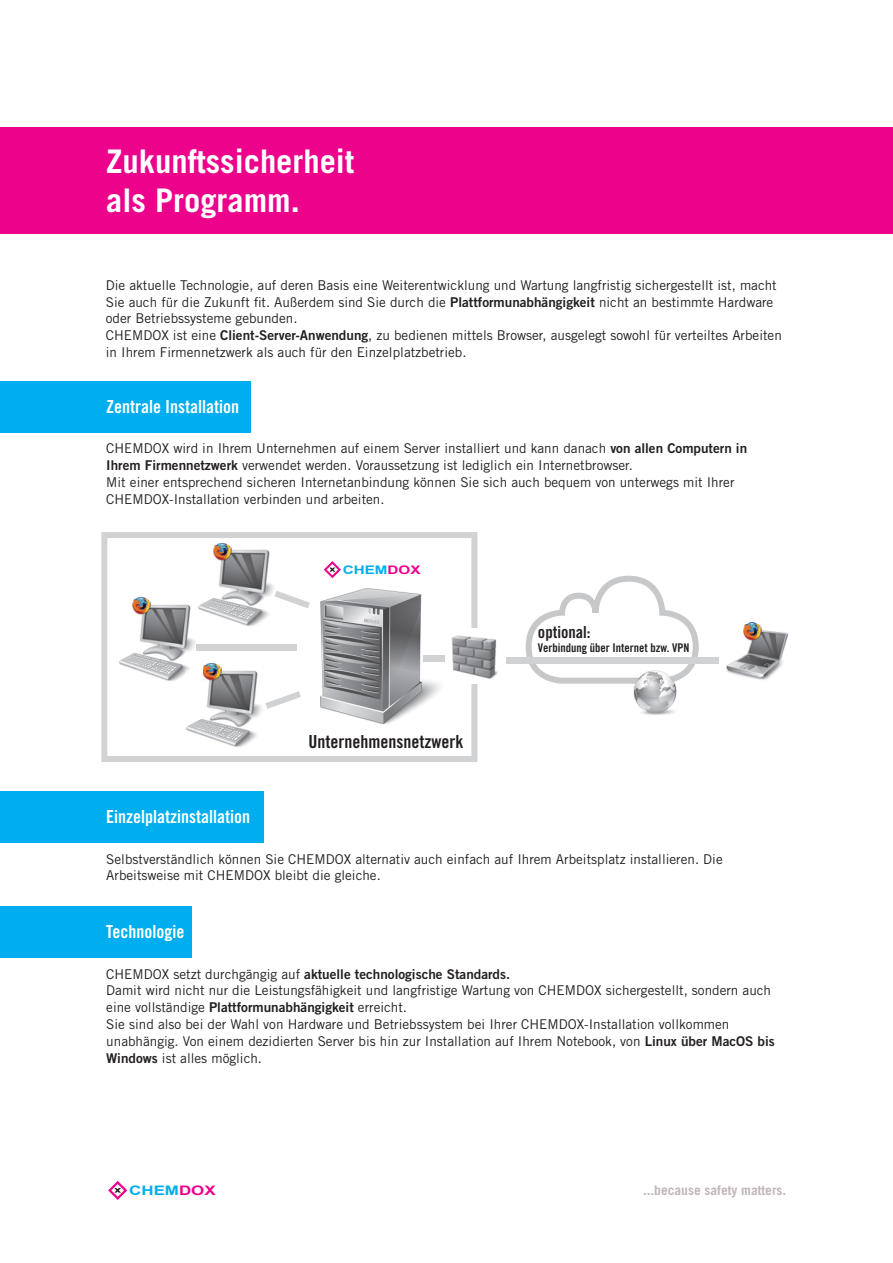
<style>
.page{position:relative;width:893px;height:1263px;background:#fff}
.page>*{position:absolute;margin:0;border:0;box-sizing:border-box;transform-origin:0 0}
.t1{font:700 32.55px/39px "Trade Gothic LT Std";color:#fff}
.t2{font:18px "Trade Gothic LT Std Bd Cn 20";color:#fff}
.t3{font:18px "Trade Gothic LT Std Bd Cn 20";color:#231f20}
.t4{font:16.65px "Trade Gothic LT Std Bd Cn 20";color:#231f20}
.t5{font:13.5px/16.8px "Trade Gothic LT Std";color:#231f20}
.t6{font:700 13.5px "Trade Gothic LT Std";color:#c1b6b8}
.t7{font:700 13.05px "Arial";color:#00aeef;scale:1.29 1}
.t8{font:12px "Trade Gothic LT Std Bd Cn 20";color:#231f20}
.t9{font:700 11.7px "Arial";color:#00aeef;scale:1.29 1}
.s1{font-family:"Trade Gothic LT Std Bd 2"}
.s2{color:#ed028c}
</style>
<div class="page">
<div style="left:0;top:128px;width:893px;height:106px;background:#ed028c"></div>
<svg style="left:101px;top:532px;width:376px;height:230px"></svg>
<div style="left:450px;top:628px;width:49px;height:55px;background:#fff"></div>
<img style="left:451px;top:635px;width:47px;height:44px">
<svg style="left:526px;top:576px;width:173px;height:108px"></svg>
<img style="left:632px;top:669px;width:47px;height:46px">
<img style="left:632px;top:673px;width:47px;height:11px">
<div style="left:506px;top:657px;width:213px;height:6px;background:#d1d2d4"></div>
<img style="left:198px;top:549px;width:78px;height:78px">
<img style="left:119px;top:604px;width:78px;height:78px">
<img style="left:186px;top:670px;width:78px;height:78px">
<svg style="left:186px;top:670px;width:11px;height:12px"></svg>
<img style="left:307px;top:588px;width:136px;height:136px">
<img style="left:726px;top:626px;width:62px;height:54px">
<div style="left:197px;top:645px;width:100px;height:6px;background:#d1d2d4"></div>
<svg style="left:265px;top:691px;width:36px;height:18px"></svg>
<svg style="left:274px;top:591px;width:36px;height:17px"></svg>
<div style="left:423px;top:656px;width:22px;height:6px;background:#d1d2d4"></div>
<img style="left:132px;top:597px;width:19px;height:17px">
<img style="left:213px;top:543px;width:19px;height:17px">
<img style="left:203px;top:663px;width:18px;height:17px">
<svg style="left:744px;top:623px;width:16px;height:2px"></svg>
<img style="left:744px;top:625px;width:18px;height:15px">
<svg style="left:324px;top:561px;width:17px;height:17px"></svg>
<div style="left:0;top:381px;width:250px;height:51px;background:#00aeef"></div>
<svg style="left:108px;top:1181px;width:19px;height:19px"></svg>
<div style="left:0;top:792px;width:264px;height:51px;background:#00aeef"></div>
<div style="left:0;top:907px;width:192px;height:51px;background:#00aeef"></div>
<p class="t1" style="left:106px;top:141px;width:249px">Zukunftssicherheit als Programm.</p>
<p class="t5" style="left:106px;top:276px;width:677px">Die aktuelle Technologie, auf deren Basis eine Weiterentwicklung und Wartung langfristig sichergestellt ist, macht Sie auch für die Zukunft fit. Außerdem sind Sie durch die <span class="s1">Plattformunabhängigkeit</span> nicht an bestimmte Hardware oder Betriebssysteme gebunden.<br>CHEMDOX ist eine <span class="s1">Client-Server-Anwendung</span>, zu bedienen mittels Browser, ausgelegt sowohl für verteiltes Arbeiten in Ihrem Firmennetzwerk als auch für den Einzelplatzbetrieb.</p>
<p class="t2" style="left:106px;top:395px;width:134px">Zentrale Installation</p>
<p class="t5" style="left:106px;top:440px;width:642px">CHEMDOX wird in Ihrem Unternehmen auf einem Server installiert und kann danach <span class="s1">von allen Computern in Ihrem Firmennetzwerk</span> verwendet werden. Voraussetzung ist lediglich ein Internetbrowser.<br>Mit einer entsprechend sicheren Internetanbindung können Sie sich auch bequem von unterwegs mit Ihrer CHEMDOX-Installation verbinden und arbeiten.</p>
<p class="t9" style="left:343px;top:562px;width:62px">CHEM<span class="s2">DOX</span></p>
<p class="t3" style="left:308px;top:730px;width:156px">Unternehmensnetzwerk</p>
<p class="t4" style="left:538px;top:622px;width:54px">optional:</p>
<p class="t8" style="left:538px;top:641px;width:153px">Verbindung über Internet bzw. VPN</p>
<p class="t2" style="left:106px;top:805px;width:145px">Einzelplatzinstallation</p>
<p class="t5" style="left:106px;top:850px;width:618px">Selbstverständlich können Sie CHEMDOX alternativ auch einfach auf Ihrem Arbeitsplatz installieren. Die<br>Arbeitsweise mit CHEMDOX bleibt die gleiche.</p>
<p class="t2" style="left:106px;top:920px;width:80px">Technologie</p>
<p class="t5" style="left:106px;top:965px;width:670px">CHEMDOX setzt durchgängig auf <span class="s1">aktuelle technologische Standards.<br></span>Damit wird nicht nur die Leistungsfähigkeit und langfristige Wartung von CHEMDOX sichergestellt, sondern auch eine vollständige <span class="s1">Plattformunabhängigkeit</span> erreicht.<br>Sie sind also bei der Wahl von Hardware und Betriebssystem bei Ihrer CHEMDOX-Installation vollkommen unabhängig. Von einem dezidierten Server bis hin zur Installation auf Ihrem Notebook, von <span class="s1">Linux über MacOS bis Windows</span> ist alles möglich.</p>
<p class="t7" style="left:129px;top:1182px;width:69px">CHEM<span class="s2">DOX</span></p>
<p class="t6" style="left:643px;top:1182px;width:145px">...because safety matters.</p>
</div>
